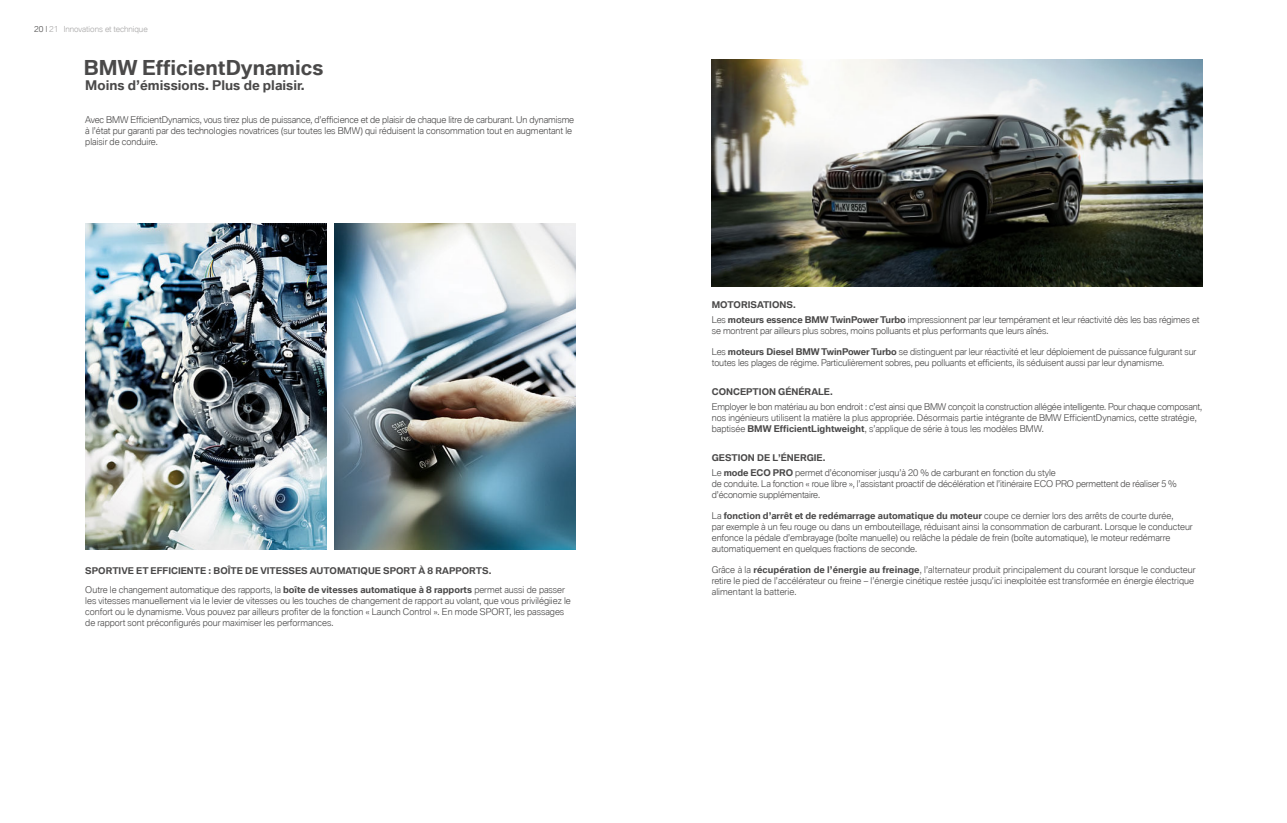
<style>
.page{position:relative;width:1287px;height:823px;background:#fff}
.page>*{position:absolute;margin:0;border:0;box-sizing:border-box;transform-origin:0 0}
.t1{font:700 20px "BMW Type Global Pro";color:#4a4949}
.t2{font:700 13px "BMW Type Global Pro";color:#4a4949}
.t3{font:300 9px/11px "BMW Type Global Pro";color:#4a4949}
.t4{font:700 9px "BMW Type Global Pro";color:#4a4949}
.t5{font:300 8px "BMW Type Global Pro";color:#a8a7a7}
.s1{color:#4a4949}
.s2{font-weight:700}
</style>
<div class="page">
<img style="left:85px;top:223px;width:241px;height:326px">
<img style="left:335px;top:223px;width:241px;height:326px">
<img style="left:712px;top:60px;width:490px;height:227px">
<p class="t5" style="left:34px;top:23px;width:115px"><span class="s1">20 |</span> 21 Innovations et technique</p>
<h1 class="t1" style="left:84px;top:56px;width:241px">BMW EfficientDynamics</h1>
<h2 class="t2" style="left:85px;top:78px;width:221px">Moins d’émissions. Plus de plaisir.</h2>
<p class="t3" style="left:85px;top:115px;width:490px">Avec BMW EfficientDynamics, vous tirez plus de puissance, d’efficience et de plaisir de chaque litre de carburant. Un dynamisme à l’état pur garanti par des technologies novatrices (sur toutes les BMW) qui réduisent la consommation tout en augmentant le plaisir de conduire.</p>
<p class="t4" style="left:85px;top:565px;width:408px">SPORTIVE ET EFFICIENTE : BOÎTE DE VITESSES AUTOMATIQUE SPORT À 8 RAPPORTS.</p>
<p class="t3" style="left:85px;top:584px;width:487px">Outre le changement automatique des rapports, la <span class="s2">boîte de vitesses automatique à 8 rapports</span> permet aussi de passer les vitesses manuellement via le levier de vitesses ou les touches de changement de rapport au volant, que vous privilégiiez le confort ou le dynamisme. Vous pouvez par ailleurs profiter de la fonction « Launch Control ». En mode SPORT, les passages de rapport sont préconfigurés pour maximiser les performances.</p>
<p class="t3" style="left:712px;top:297px;width:489px;line-height:15.3px"><span class="s2">MOTORISATIONS.<br></span>Les <span class="s2">moteurs essence BMW TwinPower Turbo</span> impressionnent par leur tempérament et leur réactivité dès les bas régimes et</p>
<p class="t3" style="left:712px;top:326px;width:338px">se montrent par ailleurs plus sobres, moins polluants et plus performants que leurs aînés.</p>
<p class="t3" style="left:712px;top:347px;width:486px">Les <span class="s2">moteurs Diesel BMW TwinPower Turbo</span> se distinguent par leur réactivité et leur déploiement de puissance fulgurant sur toutes les plages de régime. Particulièrement sobres, peu polluants et efficients, ils séduisent aussi par leur dynamisme.</p>
<p class="t4" style="left:712px;top:386px;width:123px">CONCEPTION GÉNÉRALE.</p>
<p class="t3" style="left:712px;top:402px;width:492px">Employer le bon matériau au bon endroit : c’est ainsi que BMW conçoit la construction allégée intelligente. Pour chaque composant, nos ingénieurs utilisent la matière la plus appropriée. Désormais partie intégrante de BMW EfficientDynamics, cette stratégie, baptisée <span class="s2">BMW EfficientLightweight</span>, s’applique de série à tous les modèles BMW.</p>
<p class="t3" style="left:712px;top:450px;width:345px;line-height:15.3px"><span class="s2">GESTION DE L’ÉNERGIE.<br></span>Le <span class="s2">mode ECO PRO</span> permet d’économiser jusqu’à 20 % de carburant en fonction du style</p>
<p class="t3" style="left:712px;top:479px;width:467px">de conduite. La fonction « roue libre », l’assistant proactif de décélération et l’itinéraire ECO PRO permettent de réaliser 5 % d’économie supplémentaire.</p>
<p class="t3" style="left:712px;top:511px;width:483px">La <span class="s2">fonction d’arrêt et de redémarrage automatique du moteur</span> coupe ce dernier lors des arrêts de courte durée,<br>par exemple à un feu rouge ou dans un embouteillage, réduisant ainsi la consommation de carburant. Lorsque le conducteur enfonce la pédale d’embrayage (boîte manuelle) ou relâche la pédale de frein (boîte automatique), le moteur redémarre automatiquement en quelques fractions de seconde.</p>
<p class="t3" style="left:712px;top:565px;width:485px">Grâce à la <span class="s2">récupération de l’énergie au freinage</span>, l’alternateur produit principalement du courant lorsque le conducteur retire le pied de l’accélérateur ou freine – l’énergie cinétique restée jusqu’ici inexploitée est transformée en énergie électrique alimentant la batterie.</p>
</div>
